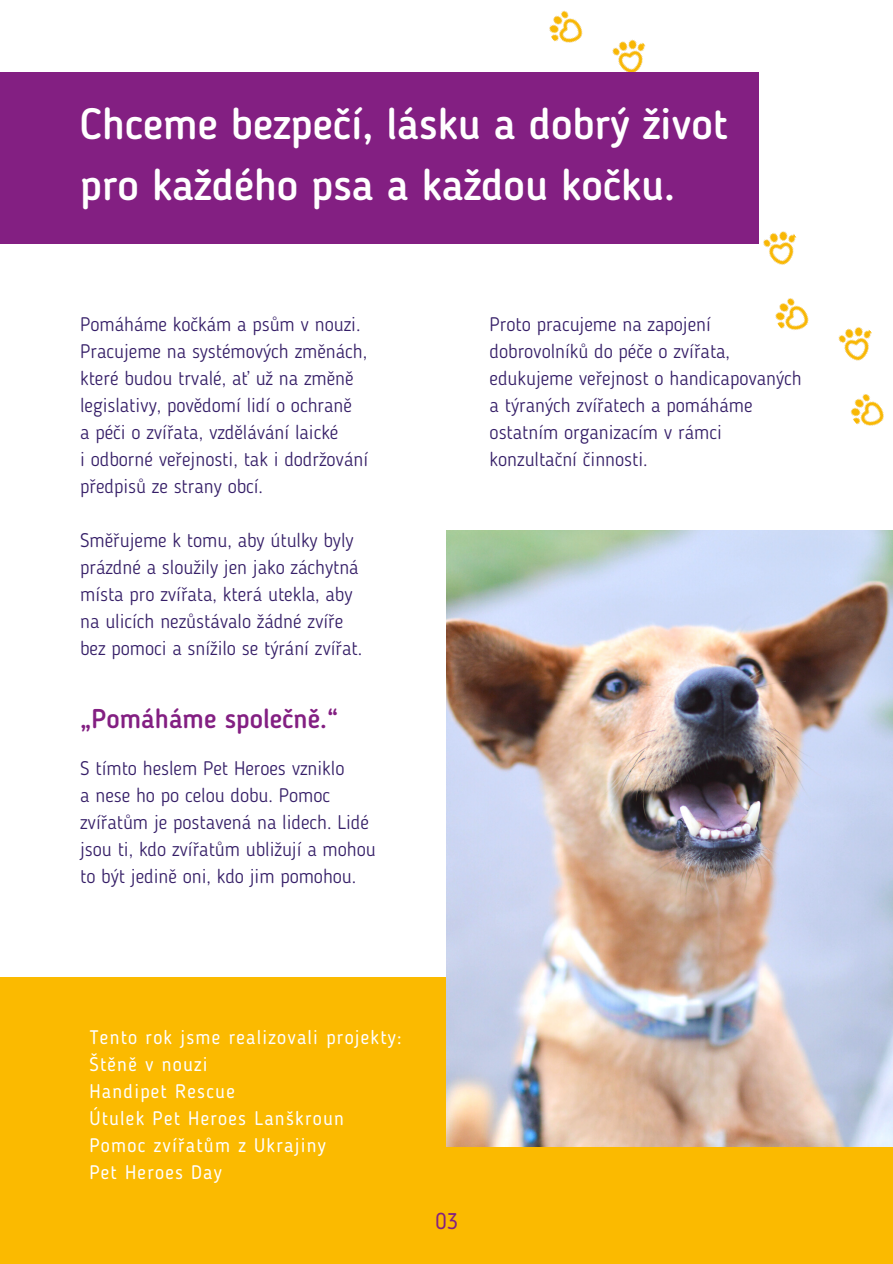
<style>
.page{position:relative;width:893px;height:1264px;background:#fff}
.page>*{position:absolute;margin:0;border:0;box-sizing:border-box;transform-origin:0 0}
.t1{font:500 43.5px/60.8px "Blogger Sans";color:#fff}
.t2{font:500 27px "Blogger Sans";color:#831f82}
.t3{font:22.5px "Blogger Sans";color:#831f82}
.t4{font:300 19.5px/27px "Blogger Sans";color:#351e67}
.t5{font:19.5px "Blogger Sans";letter-spacing:.06em;color:#fff}
</style>
<div class="page">
<img style="left:549px;top:10px;width:335px;height:416px">
<div style="left:0;top:72px;width:759px;height:172px;background:#831f82"></div>
<div style="left:0;top:977px;width:892px;height:286px;background:#fbba00"></div>
<img style="left:446px;top:531px;width:446px;height:615px">
<p class="t1" style="left:80px;top:97px;width:649px">Chceme bezpečí, lásku a dobrý život pro každého psa a každou kočku.</p>
<p class="t4" style="left:80px;top:312px;width:288px">Pomáháme kočkám a psům v nouzi.<br>Pracujeme na systémových změnách, které budou trvalé, ať už na změně legislativy, povědomí lidí o ochraně</p>
<p class="t4" style="left:80px;top:420px;width:260px">a péči o zvířata, vzdělávání laické</p>
<p class="t4" style="left:80px;top:447px;width:289px">i odborné veřejnosti, tak i dodržování předpisů ze strany obcí.</p>
<p class="t4" style="left:80px;top:528px;width:280px">Směřujeme k tomu, aby útulky byly prázdné a sloužily jen jako záchytná místa pro zvířata, která utekla, aby</p>
<p class="t4" style="left:80px;top:609px;width:264px">na ulicích nezůstávalo žádné zvíře</p>
<p class="t4" style="left:80px;top:636px;width:283px">bez pomoci a snížilo se týrání zvířat.</p>
<p class="t2" style="left:80px;top:707px;width:260px">„Pomáháme společně.“</p>
<p class="t4" style="left:80px;top:756px;width:266px">S tímto heslem Pet Heroes vzniklo</p>
<p class="t4" style="left:80px;top:783px;width:297px">a nese ho po celou dobu. Pomoc zvířatům je postavená na lidech. Lidé jsou ti, kdo zvířatům ubližují a mohou to být jedině oni, kdo jim pomohou.</p>
<p class="t4" style="left:489px;top:312px;width:313px">Proto pracujeme na zapojení dobrovolníků do péče o zvířata, edukujeme veřejnost o handicapovaných a týraných zvířatech a pomáháme ostatním organizacím v rámci konzultační činnosti.</p>
<p class="t5" style="left:89px;top:1029px;width:314px">Tento rok jsme realizovali projekty:</p>
<p class="t5" style="left:89px;top:1056px;width:120px">Štěně v nouzi</p>
<p class="t5" style="left:89px;top:1083px;width:147px">Handipet Rescue</p>
<p class="t5" style="left:89px;top:1110px;width:256px">Útulek Pet Heroes Lanškroun</p>
<p class="t5" style="left:89px;top:1137px;width:238px">Pomoc zvířatům z Ukrajiny</p>
<p class="t5" style="left:89px;top:1164px;width:134px">Pet Heroes Day</p>
<p class="t3" style="left:435px;top:1211px;width:24px">03</p>
</div>
